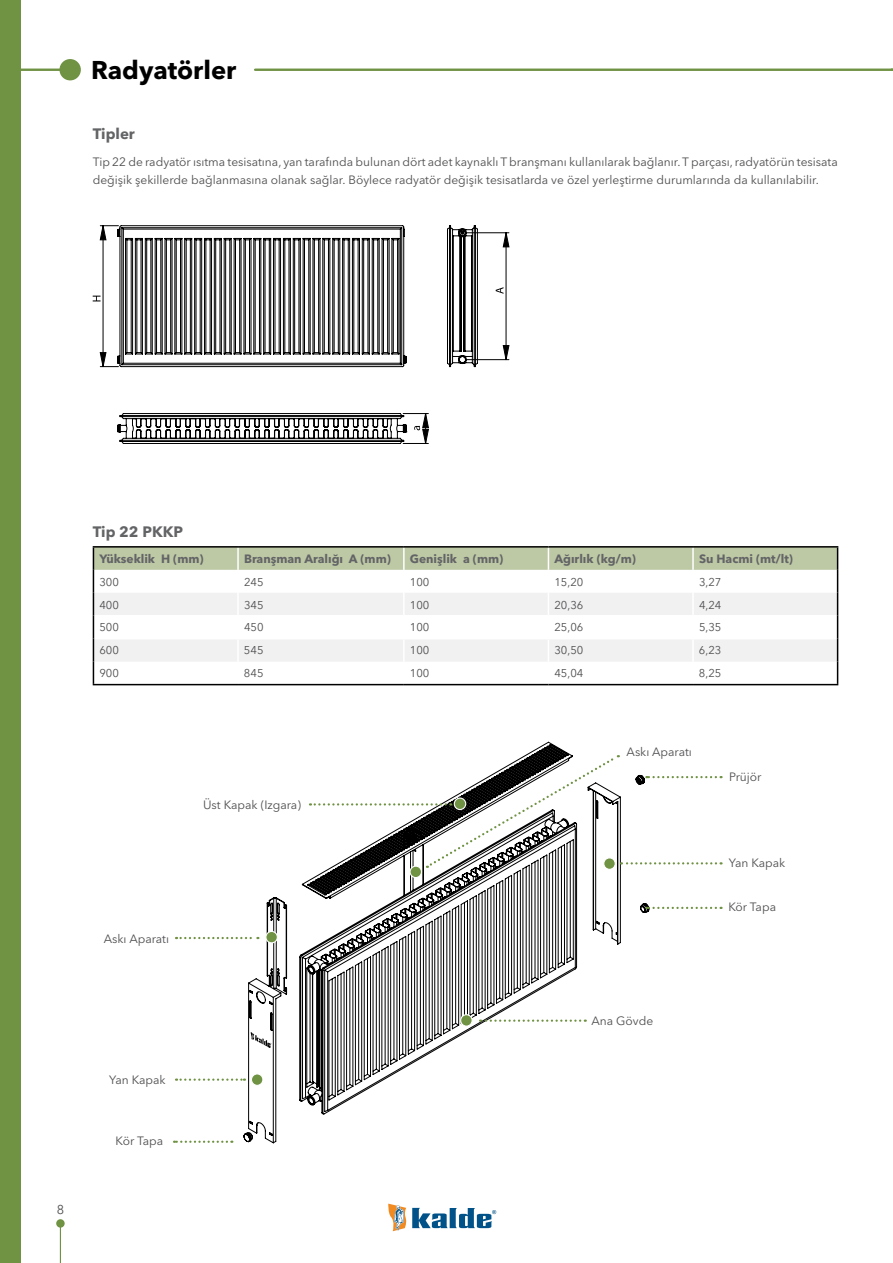
<style>
.page{position:relative;width:893px;height:1263px;background:#fff}
.page>*{position:absolute;margin:0;border:0;box-sizing:border-box;transform-origin:0 0}
.t1{font:700 25.5px "Avenir Next LT Pro";color:#000}
.t2{font:700 15px "Avenir Next LT Pro";color:#636466}
.t3{font:12.75px "Avenir Next LT Pro";color:#4d4d4f}
.t4{font:12px/18px "Avenir Next LT Pro";color:#4d4d4f}
.t5{font:700 12px "Avenir Next LT Pro";color:#636466}
.t6{font:11.25px "Avenir Next LT Pro";color:#4d4d4f}
</style>
<div class="page">
<hr style="left:0;top:69px;width:60px;height:2px;background:#6f9243">
<hr style="left:60px;top:1226px;width:1px;height:37px;background:#6f9243">
<div style="left:59px;top:59px;width:22px;height:21px;background:#6f9243;border-radius:50%"></div>
<div style="left:56px;top:1219px;width:9px;height:8px;background:#6f9243;border-radius:50%"></div>
<hr style="left:255px;top:69px;width:638px;height:2px;background:#6f9243">
<div style="left:0;top:0;width:21px;height:1263px;background:#6f9243"></div>
<svg style="left:388px;top:1203px;width:18px;height:28px"></svg>
<svg style="left:412px;top:1208px;width:84px;height:20px"></svg>
<svg style="left:243px;top:742px;width:406px;height:401px"></svg>
<svg style="left:251px;top:1032px;width:20px;height:16px"></svg>
<hr style="left:465px;top:232px;width:44px;height:1px;background:#000">
<hr style="left:465px;top:359px;width:44px;height:1px;background:#000">
<svg style="left:496px;top:232px;width:13px;height:128px"></svg>
<svg style="left:100px;top:367px;width:303px;height:1px"></svg>
<svg style="left:93px;top:225px;width:314px;height:142px"></svg>
<svg style="left:117px;top:413px;width:311px;height:31px"></svg>
<svg style="left:447px;top:225px;width:31px;height:142px"></svg>
<svg style="left:176px;top:1078px;width:69px;height:3px"></svg>
<svg style="left:176px;top:937px;width:82px;height:2px"></svg>
<svg style="left:646px;top:907px;width:76px;height:2px"></svg>
<svg style="left:174px;top:1140px;width:58px;height:3px"></svg>
<svg style="left:480px;top:1019px;width:106px;height:3px"></svg>
<svg style="left:310px;top:754px;width:412px;height:114px"></svg>
<div style="left:454px;top:798px;width:12px;height:11px;background:#6f9243;border-radius:50%"></div>
<div style="left:454px;top:797px;width:12px;height:13px;border:1px solid #fff;border-radius:50%"></div>
<div style="left:410px;top:866px;width:11px;height:11px;background:#6f9243;border-radius:50%"></div>
<div style="left:409px;top:865px;width:13px;height:13px;border:1px solid #fff;border-radius:50%"></div>
<div style="left:266px;top:931px;width:11px;height:12px;background:#6f9243;border-radius:50%"></div>
<div style="left:265px;top:931px;width:13px;height:12px;border:1px solid #fff;border-radius:50%"></div>
<div style="left:251px;top:1074px;width:12px;height:11px;background:#6f9243;border-radius:50%"></div>
<div style="left:251px;top:1073px;width:12px;height:13px;border:1px solid #fff;border-radius:50%"></div>
<div style="left:461px;top:1015px;width:11px;height:11px;background:#6f9243;border-radius:50%"></div>
<div style="left:460px;top:1014px;width:13px;height:13px;border:1px solid #fff;border-radius:50%"></div>
<div style="left:604px;top:858px;width:11px;height:11px;background:#6f9243;border-radius:50%"></div>
<div style="left:603px;top:857px;width:13px;height:13px;border:1px solid #fff;border-radius:50%"></div>
<hr style="left:93px;top:546px;width:145px;height:2px;background:#000">
<hr style="left:238px;top:546px;width:166px;height:2px;background:#000">
<hr style="left:404px;top:546px;width:144px;height:2px;background:#000">
<hr style="left:548px;top:546px;width:145px;height:2px;background:#000">
<hr style="left:693px;top:546px;width:145px;height:2px;background:#000">
<svg style="left:93px;top:547px;width:745px;height:137px"></svg>
<hr style="left:93px;top:684px;width:145px;height:1px;background:#000">
<hr style="left:238px;top:684px;width:166px;height:1px;background:#000">
<hr style="left:404px;top:684px;width:144px;height:1px;background:#000">
<hr style="left:548px;top:684px;width:145px;height:1px;background:#000">
<hr style="left:693px;top:684px;width:145px;height:1px;background:#000">
<h1 class="t1" style="left:91px;top:54px;width:147px">Radyatörler</h1>
<p class="t2" style="left:93px;top:124px;width:44px">Tipler</p>
<p class="t4" style="left:93px;top:153px;width:746px">Tip 22 de radyatör ısıtma tesisatına, yan tarafında bulunan dört adet kaynaklı T branşmanı kullanılarak bağlanır. T parçası, radyatörün tesisata değişik şekillerde bağlanmasına olanak sağlar. Böylece radyatör değişik tesisatlarda ve özel yerleştirme durumlarında da kullanılabilir.</p>
<p class="t3" style="left:57px;top:1201px;width:9px">8</p>
<p class="t2" style="left:93px;top:522px;width:92px">Tip 22 PKKP</p>
<p class="t5" style="left:99px;top:551px;width:106px">Yükseklik H (mm)</p>
<p class="t5" style="left:244px;top:551px;width:148px">Branşman Aralığı A (mm)</p>
<p class="t5" style="left:410px;top:551px;width:95px">Genişlik a (mm)</p>
<p class="t5" style="left:554px;top:551px;width:83px">Ağırlık (kg/m)</p>
<p class="t5" style="left:699px;top:551px;width:95px">Su Hacmi (mt/lt)</p>
<p class="t6" style="left:99px;top:575px;width:21px">300</p>
<p class="t6" style="left:244px;top:575px;width:21px">245</p>
<p class="t6" style="left:410px;top:575px;width:21px">100</p>
<p class="t6" style="left:554px;top:575px;width:31px">15,20</p>
<p class="t6" style="left:699px;top:575px;width:24px">3,27</p>
<p class="t6" style="left:99px;top:598px;width:21px">400</p>
<p class="t6" style="left:244px;top:598px;width:21px">345</p>
<p class="t6" style="left:410px;top:598px;width:21px">100</p>
<p class="t6" style="left:554px;top:598px;width:31px">20,36</p>
<p class="t6" style="left:699px;top:598px;width:24px">4,24</p>
<p class="t6" style="left:99px;top:621px;width:21px">500</p>
<p class="t6" style="left:244px;top:621px;width:21px">450</p>
<p class="t6" style="left:410px;top:621px;width:21px">100</p>
<p class="t6" style="left:554px;top:621px;width:31px">25,06</p>
<p class="t6" style="left:699px;top:621px;width:24px">5,35</p>
<p class="t6" style="left:99px;top:644px;width:21px">600</p>
<p class="t6" style="left:244px;top:644px;width:21px">545</p>
<p class="t6" style="left:410px;top:644px;width:21px">100</p>
<p class="t6" style="left:554px;top:644px;width:31px">30,50</p>
<p class="t6" style="left:699px;top:644px;width:24px">6,23</p>
<p class="t6" style="left:99px;top:667px;width:21px">900</p>
<p class="t6" style="left:244px;top:667px;width:21px">845</p>
<p class="t6" style="left:410px;top:667px;width:21px">100</p>
<p class="t6" style="left:554px;top:667px;width:31px">45,04</p>
<p class="t6" style="left:699px;top:667px;width:24px">8,25</p>
<p class="t4" style="left:203px;top:795px;width:99px">Üst Kapak (Izgara)</p>
<p class="t4" style="left:104px;top:929px;width:67px">Askı Aparatı</p>
<p class="t4" style="left:109px;top:1070px;width:58px">Yan Kapak</p>
<p class="t4" style="left:116px;top:1132px;width:49px">Kör Tapa</p>
<p class="t4" style="left:627px;top:742px;width:67px">Askı Aparatı</p>
<p class="t4" style="left:729px;top:768px;width:34px">Prüjör</p>
<p class="t4" style="left:729px;top:853px;width:58px">Yan Kapak</p>
<p class="t4" style="left:728px;top:898px;width:49px">Kör Tapa</p>
<p class="t4" style="left:591px;top:1012px;width:63px">Ana Gövde</p>
</div>
